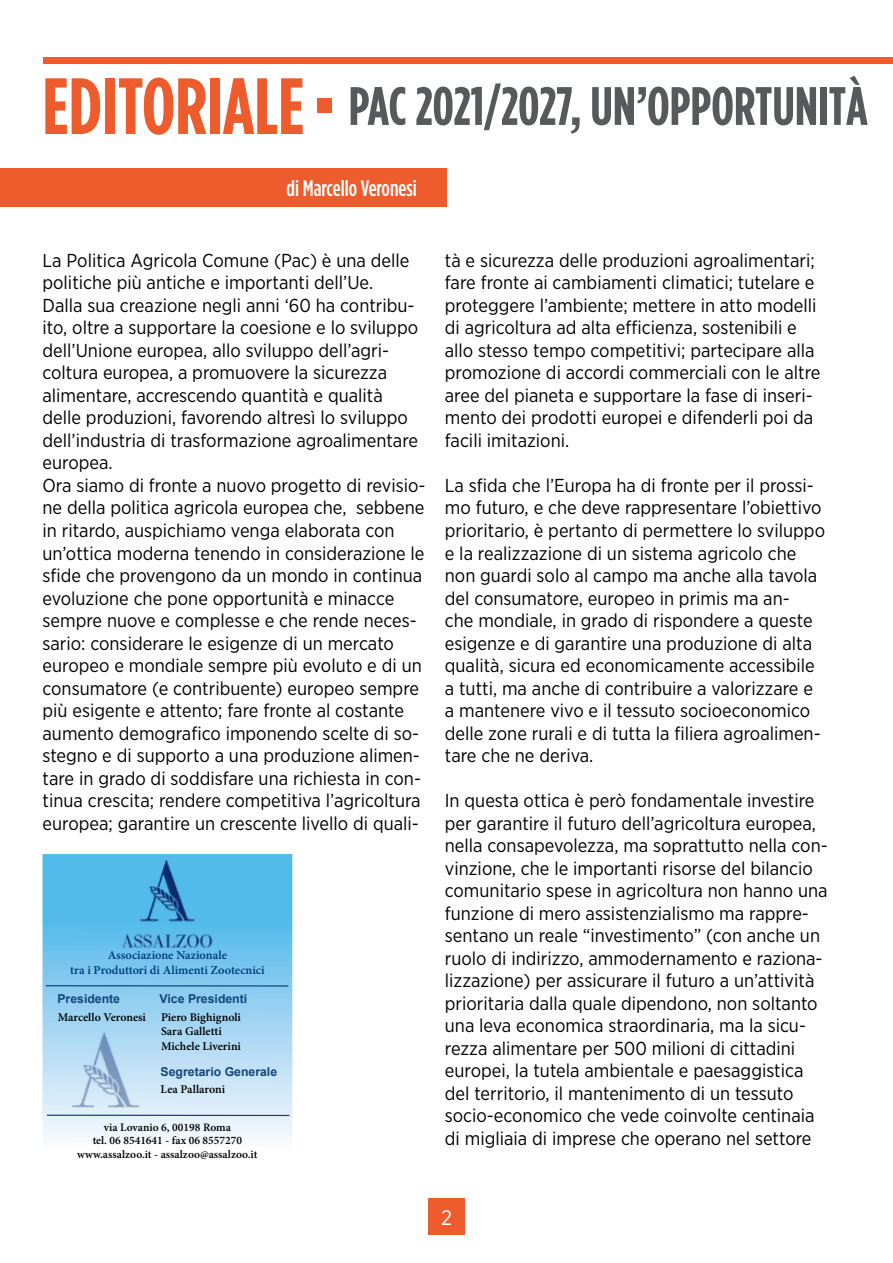
<style>
.page{position:relative;width:893px;height:1263px;background:#fff}
.page>*{position:absolute;margin:0;border:0;box-sizing:border-box;transform-origin:0 0}
.t1{font:700 54px "Gotham Condensed";color:#58595b}
.t2{font:500 22.5px "Gotham Condensed";color:#fff}
.t3{font:21px "Gotham Narrow";color:#fff}
.t4{font:18.75px/22.5px "Gotham Narrow";color:#000}
.t5{font:600 12.3px/14.7px "Minion Pro";color:#003b79;text-align:center}
.t6{font:700 12.3px "Arial";color:#12457a}
.t7{font:600 11.85px/14.2px "Minion Pro";color:#000}
.t8{font:600 11.4px/13.8px "Minion Pro";color:#000;text-align:center}
.s1{font-size:79.5px;color:#ee5c2d}
</style>
<div class="page">
<div style="left:43px;top:57px;width:850px;height:7px;background:#ee5c2d"></div>
<div style="left:428px;top:1198px;width:37px;height:37px;background:#ee5c2d"></div>
<div style="left:0;top:169px;width:446px;height:38px;background:#ee5c2d"></div>
<svg style="left:43px;top:854px;width:249px;height:287px"></svg>
<hr style="left:46px;top:985px;width:242px;height:1px;background:#0f447e">
<hr style="left:47px;top:1114px;width:242px;height:2px;background:#0f447e">
<img style="left:92px;top:855px;width:151px;height:95px">
<img style="left:69px;top:1025px;width:73px;height:91px">
<div style="left:317px;top:99px;width:15px;height:14px;background:#ee5c2d"></div>
<h1 class="t1" style="left:43px;top:76px;width:827px"><span class="s1">EDITORIALE</span> PAC 2021/2027, UN’OPPORTUNITÀ</h1>
<p class="t2" style="left:287px;top:176px;width:132px">di Marcello Veronesi</p>
<p class="t4" style="left:43px;top:249px;width:384px">La Politica Agricola Comune (Pac) è una delle politiche più antiche e importanti dell’Ue.<br>Dalla sua creazione negli anni ‘60 ha contribu&shy;ito, oltre a supportare la coesione e lo sviluppo dell’Unione europea, allo sviluppo dell’agri&shy;coltura europea, a promuovere la sicurezza alimentare, accrescendo quantità e qualità delle produzioni, favorendo altresì lo sviluppo dell’industria di trasformazione agroalimentare europea.<br>Ora siamo di fronte a nuovo progetto di revisio&shy;ne della politica agricola europea che, sebbene in ritardo, auspichiamo venga elaborata con un’ottica moderna tenendo in considerazione le sfide che provengono da un mondo in continua evoluzione che pone opportunità e minacce sempre nuove e complesse e che rende neces&shy;sario: considerare le esigenze di un mercato europeo e mondiale sempre più evoluto e di un consumatore (e contribuente) europeo sempre più esigente e attento; fare fronte al costante aumento demografico imponendo scelte di so&shy;stegno e di supporto a una produzione alimen&shy;tare in grado di soddisfare una richiesta in con&shy;tinua crescita; rendere competitiva l’agricoltura europea; garantire un crescente livello di quali-</p>
<p class="t4" style="left:445px;top:249px;width:377px">tà e sicurezza delle produzioni agroalimentari; fare fronte ai cambiamenti climatici; tutelare e proteggere l’ambiente; mettere in atto modelli di agricoltura ad alta efficienza, sostenibili e allo stesso tempo competitivi; partecipare alla promozione di accordi commerciali con le altre aree del pianeta e supportare la fase di inseri&shy;mento dei prodotti europei e difenderli poi da facili imitazioni.</p>
<p class="t4" style="left:445px;top:474px;width:382px">La sfida che l’Europa ha di fronte per il prossi&shy;mo futuro, e che deve rappresentare l’obiettivo prioritario, è pertanto di permettere lo sviluppo e la realizzazione di un sistema agricolo che non guardi solo al campo ma anche alla tavola del consumatore, europeo in primis ma an-<br>che mondiale, in grado di rispondere a queste esigenze e di garantire una produzione di alta qualità, sicura ed economicamente accessibile a tutti, ma anche di contribuire a valorizzare e a mantenere vivo e il tessuto socioeconomico delle zone rurali e di tutta la filiera agroalimen&shy;tare che ne deriva.</p>
<p class="t4" style="left:445px;top:789px;width:384px">In questa ottica è però fondamentale investire per garantire il futuro dell’agricoltura europea, nella consapevolezza, ma soprattutto nella con&shy;vinzione, che le importanti risorse del bilancio comunitario spese in agricoltura non hanno una funzione di mero assistenzialismo ma rappre&shy;sentano un reale “investimento” (con anche un ruolo di indirizzo, ammodernamento e raziona&shy;lizzazione) per assicurare il futuro a un’attività prioritaria dalla quale dipendono, non soltanto una leva economica straordinaria, ma la sicu&shy;rezza alimentare per 500 milioni di cittadini europei, la tutela ambientale e paesaggistica del territorio, il mantenimento di un tessuto socio-economico che vede coinvolte centinaia di migliaia di imprese che operano nel settore</p>
<p class="t5" style="left:70px;top:948px;width:196px">Associazione Nazionale<br>tra i Produttori di Alimenti Zootecnici</p>
<p class="t6" style="left:57px;top:990px;width:64px">Presidente</p>
<p class="t6" style="left:160px;top:990px;width:89px">Vice Presidenti</p>
<p class="t7" style="left:58px;top:1010px;width:90px">Marcello Veronesi</p>
<p class="t7" style="left:161px;top:1010px;width:81px">Piero Bighignoli<br>Sara Galletti<br>Michele Liverini</p>
<p class="t6" style="left:161px;top:1064px;width:118px">Segretario Generale</p>
<p class="t7" style="left:161px;top:1082px;width:66px">Lea Pallaroni</p>
<p class="t8" style="left:77px;top:1120px;width:182px">via Lovanio 6, 00198 Roma<br>tel. 06 8541641 - fax 06 8557270 www.assalzoo.it - assalzoo@assalzoo.it</p>
<p class="t3" style="left:441px;top:1205px;width:12px">2</p>
</div>
